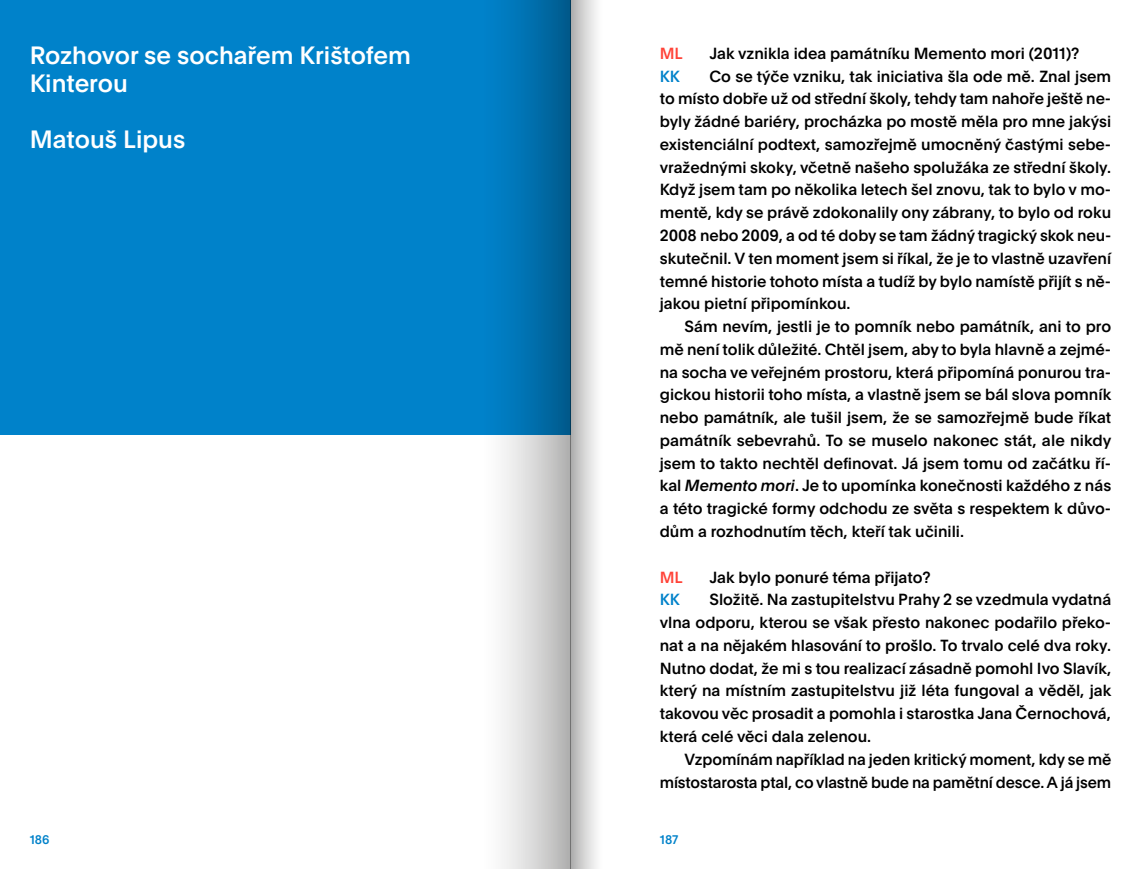
<style>
.page{position:relative;width:1141px;height:869px;background:#fff}
.page>*{position:absolute;margin:0;border:0;box-sizing:border-box;transform-origin:0 0}
.t1{font:500 24.5px/28px "Plain";color:#fff}
.t2{font:500 15.75px/22.8px "Plain";color:#000;text-align:justify}
.t3{font:500 15.75px "Plain";color:#ff4338}
.t4{font:500 15.75px "Plain";color:#0082ca}
.t5{font:500 12.25px "Plain";color:#0082ca}
.s1{font-style:italic}
</style>
<div class="page">
<div style="left:0;top:0;width:570px;height:434px;background:#0082ca"></div>
<svg style="left:570px;top:0;width:27px;height:868px"></svg>
<svg style="left:481px;top:0;width:89px;height:868px"></svg>
<h1 class="t1" style="left:30px;top:40px;width:383px">Rozhovor se sochařem Krištofem<br>Kinterou</h1>
<h1 class="t1" style="left:30px;top:124px;width:157px">Matouš Lipus</h1>
<p class="t3" style="left:660px;top:42px;width:25px">ML</p>
<p class="t2" style="left:709px;top:41px;width:372px">Jak vznikla idea památníku Memento mori (2011)?</p>
<p class="t4" style="left:660px;top:65px;width:21px">KK</p>
<p class="t2" style="left:660px;top:64px;width:453px;text-indent:50px">Co se týče vzniku, tak iniciativa šla ode mě. Znal jsem to místo dobře už od střední školy, tehdy tam nahoře ještě ne&shy;byly žádné bariéry, procházka po mostě měla pro mne jakýsi existenciální podtext, samozřejmě umocněný častými sebe&shy;vražednými skoky, včetně našeho spolužáka ze střední školy.<br>Když jsem tam po několika letech šel znovu, tak to bylo v mo&shy;mentě, kdy se právě zdokonalily ony zábrany, to bylo od roku 2008 nebo 2009, a od té doby se tam žádný tragický skok neu&shy;skutečnil. V ten moment jsem si říkal, že je to vlastně uzavření temné historie tohoto místa a tudíž by bylo namístě přijít s ně&shy;jakou pietní připomínkou.</p>
<p class="t2" style="left:660px;top:314px;width:453px;text-indent:25px">Sám nevím, jestli je to pomník nebo památník, ani to pro mě není tolik důležité. Chtěl jsem, aby to byla hlavně a zejmé&shy;na socha ve veřejném prostoru, která připomíná ponurou tra&shy;gickou historii toho místa, a vlastně jsem se bál slova pomník nebo památník, ale tušil jsem, že se samozřejmě bude říkat památník sebevrahů. To se muselo nakonec stát, ale nikdy jsem to takto nechtěl definovat. Já jsem tomu od začátku ří&shy;kal <span class="s1">Memento mori</span>. Je to upomínka konečnosti každého z nás a této tragické formy odchodu ze světa s respektem k důvo&shy;dům a rozhodnutím těch, kteří tak učinili.</p>
<p class="t3" style="left:660px;top:565px;width:25px">ML</p>
<p class="t2" style="left:709px;top:564px;width:223px">Jak bylo ponuré téma přijato?</p>
<p class="t4" style="left:660px;top:588px;width:21px">KK</p>
<p class="t2" style="left:660px;top:587px;width:453px;text-indent:50px">Složitě. Na zastupitelstvu Prahy 2 se vzedmula vydatná vlna odporu, kterou se však přesto nakonec podařilo překo&shy;nat a na nějakém hlasování to prošlo. To trvalo celé dva roky.<br>Nutno dodat, že mi s tou realizací zásadně pomohl Ivo Slavík, který na místním zastupitelstvu již léta fungoval a věděl, jak takovou věc prosadit a pomohla i starostka Jana Černochová, která celé věci dala zelenou.</p>
<p class="t2" style="left:660px;top:746px;width:453px;text-align:right">Vzpomínám například na jeden kritický moment, kdy se mě místostarosta ptal, co vlastně bude na pamětní desce. A já jsem</p>
<p class="t5" style="left:30px;top:830px;width:21px">186</p>
<p class="t5" style="left:660px;top:830px;width:20px">187</p>
</div>
